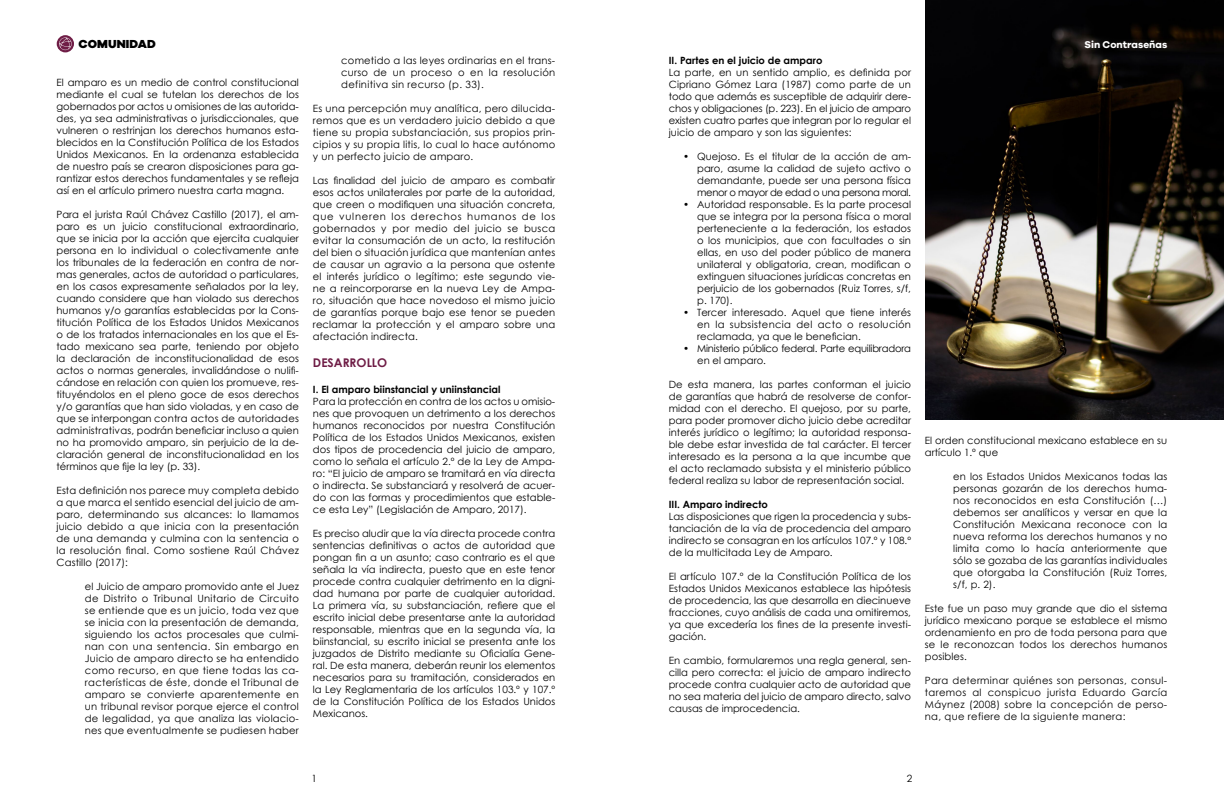
<style>
.page{position:relative;width:1224px;height:792px;background:#fff}
.page>*{position:absolute;margin:0;border:0;box-sizing:border-box;transform-origin:0 0}
.t1{font:700 12px "Century Gothic";color:#6f1d46}
.t2{font:800 12px "Galano Grotesque";letter-spacing:.01em;color:#000}
.t3{font:700 10.2px "Galano Grotesque";color:#fff}
.t4{font:10px/12px "Century Gothic";color:#000;text-align:justify}
.t5{font:700 10px "Century Gothic";color:#000}
.t6{font:10px/12px "Century Gothic";letter-spacing:-.02em;color:#000}
</style>
<div class="page">
<img style="left:925px;top:0;width:299px;height:420px">
<div style="left:57px;top:35px;width:17px;height:17px;background:#6f1d46;border-radius:50%"></div>
<svg style="left:59px;top:37px;width:13px;height:13px"></svg>
<p class="t2" style="left:78px;top:36px;width:79px">COMUNIDAD</p>
<p class="t3" style="left:1084px;top:38px;width:84px">Sin Contraseñas</p>
<p class="t4" style="left:57px;top:76px;width:244px">El amparo es un medio de control constitucional mediante el cual se tutelan los derechos de los gobernados por actos u omisiones de las autorida&shy;des, ya sea administrativas o jurisdiccionales, que vulneren o restrinjan los derechos humanos esta&shy;blecidos en la Constitución Política de los Estados Unidos Mexicanos. En la ordenanza establecida de nuestro país se crearon disposiciones para ga&shy;rantizar estos derechos fundamentales y se refleja así en el artículo primero nuestra carta magna.</p>
<p class="t4" style="left:57px;top:208px;width:244px">Para el jurista Raúl Chávez Castillo (2017), el am&shy;paro es un juicio constitucional extraordinario, que se inicia por la acción que ejercita cualquier persona en lo individual o colectivamente ante los tribunales de la federación en contra de nor&shy;mas generales, actos de autoridad o particulares, en los casos expresamente señalados por la ley, cuando considere que han violado sus derechos humanos y/o garantías establecidas por la Cons&shy;titución Política de los Estados Unidos Mexicanos o de los tratados internacionales en los que el Es&shy;tado mexicano sea parte, teniendo por objeto la declaración de inconstitucionalidad de esos actos o normas generales, invalidándose o nulifi&shy;cándose en relación con quien los promueve, res&shy;tituyéndolos en el pleno goce de esos derechos y/o garantías que han sido violadas, y en caso de que se interpongan contra actos de autoridades administrativas, podrán beneficiar incluso a quien no ha promovido amparo, sin perjuicio de la de&shy;claración general de inconstitucionalidad en los términos que fije la ley (p. 33).</p>
<p class="t4" style="left:57px;top:484px;width:244px">Esta definición nos parece muy completa debido a que marca el sentido esencial del juicio de am&shy;paro, determinando sus alcances: lo llamamos juicio debido a que inicia con la presentación de una demanda y culmina con la sentencia o la resolución final. Como sostiene Raúl Chávez Castillo (2017):</p>
<p class="t4" style="left:85px;top:580px;width:216px">el Juicio de amparo promovido ante el Juez de Distrito o Tribunal Unitario de Circuito se entiende que es un juicio, toda vez que se inicia con la presentación de demanda, siguiendo los actos procesales que culmi&shy;nan con una sentencia. Sin embargo en Juicio de amparo directo se ha entendido como recurso, en que tiene todas las ca&shy;racterísticas de éste, donde el Tribunal de amparo se convierte aparentemente en un tribunal revisor porque ejerce el control de legalidad, ya que analiza las violacio&shy;nes que eventualmente se pudiesen haber</p>
<p class="t4" style="left:341px;top:54px;width:216px">cometido a las leyes ordinarias en el trans&shy;curso de un proceso o en la resolución definitiva sin recurso (p. 33).</p>
<p class="t4" style="left:313px;top:102px;width:244px">Es una percepción muy analítica, pero dilucida&shy;remos que es un verdadero juicio debido a que tiene su propia substanciación, sus propios prin&shy;cipios y su propia litis, lo cual lo hace autónomo y un perfecto juicio de amparo.</p>
<p class="t4" style="left:313px;top:174px;width:244px">Las finalidad del juicio de amparo es combatir esos actos unilaterales por parte de la autoridad, que creen o modifiquen una situación concreta, que vulneren los derechos humanos de los gobernados y por medio del juicio se busca evitar la consumación de un acto, la restitución del bien o situación jurídica que mantenían antes de causar un agravio a la persona que ostente el interés jurídico o legítimo; este segundo vie&shy;ne a reincorporarse en la nueva Ley de Ampa&shy;ro, situación que hace novedoso el mismo juicio de garantías porque bajo ese tenor se pueden reclamar la protección y el amparo sobre una afectación indirecta.</p>
<p class="t1" style="left:313px;top:355px;width:76px">DESARROLLO</p>
<p class="t5" style="left:313px;top:383px;width:189px">I. El amparo biinstancial y uniinstancial</p>
<p class="t4" style="left:313px;top:395px;width:244px">Para la protección en contra de los actos u omisio&shy;nes que provoquen un detrimento a los derechos humanos reconocidos por nuestra Constitución Política de los Estados Unidos Mexicanos, existen dos tipos de procedencia del juicio de amparo, como lo señala el artículo 2.º de la Ley de Ampa&shy;ro: “El juicio de amparo se tramitará en vía directa o indirecta. Se substanciará y resolverá de acuer&shy;do con las formas y procedimientos que estable&shy;ce esta Ley” (Legislación de Amparo, 2017).</p>
<p class="t4" style="left:313px;top:527px;width:244px">Es preciso aludir que la vía directa procede contra sentencias definitivas o actos de autoridad que pongan fin a un asunto; caso contrario es el que señala la vía indirecta, puesto que en este tenor procede contra cualquier detrimento en la digni&shy;dad humana por parte de cualquier autoridad.<br>La primera vía, su substanciación, refiere que el escrito inicial debe presentarse ante la autoridad responsable, mientras que en la segunda vía, la biinstancial, su escrito inicial se presenta ante los juzgados de Distrito mediante su Oficialía Gene&shy;ral. De esta manera, deberán reunir los elementos necesarios para su tramitación, considerados en la Ley Reglamentaria de los artículos 103.º y 107.º de la Constitución Política de los Estados Unidos Mexicanos.</p>
<p class="t5" style="left:669px;top:54px;width:155px">II. Partes en el juicio de amparo</p>
<p class="t4" style="left:669px;top:66px;width:244px">La parte, en un sentido amplio, es definida por Cipriano Gómez Lara (1987) como parte de un todo que además es susceptible de adquirir dere&shy;chos y obligaciones (p. 223). En el juicio de amparo existen cuatro partes que integran por lo regular el juicio de amparo y son las siguientes:</p>
<p class="t4" style="left:697px;top:150px;width:215px;text-indent:-14px">• Quejoso. Es el titular de la acción de am&shy;paro, asume la calidad de sujeto activo o demandante, puede ser una persona física menor o mayor de edad o una persona moral.</p>
<p class="t4" style="left:697px;top:198px;width:215px;text-indent:-14px">• Autoridad responsable. Es la parte procesal que se integra por la persona física o moral perteneciente a la federación, los estados o los municipios, que con facultades o sin ellas, en uso del poder público de manera unilateral y obligatoria, crean, modifican o extinguen situaciones jurídicas concretas en perjuicio de los gobernados (Ruiz Torres, s/f, p. 170).</p>
<p class="t4" style="left:697px;top:306px;width:215px;text-indent:-14px">• Tercer interesado. Aquel que tiene interés en la subsistencia del acto o resolución reclamada, ya que le benefician.</p>
<p class="t6" style="left:697px;top:342px;width:215px;text-indent:-14px">• Ministerio público federal. Parte equilibradora en el amparo.</p>
<p class="t4" style="left:669px;top:378px;width:244px">De esta manera, las partes conforman el juicio de garantías que habrá de resolverse de confor&shy;midad con el derecho. El quejoso, por su parte, para poder promover dicho juicio debe acreditar interés jurídico o legítimo; la autoridad responsa&shy;ble debe estar investida de tal carácter. El tercer interesado es la persona a la que incumbe que el acto reclamado subsista y el ministerio público federal realiza su labor de representación social.</p>
<p class="t5" style="left:669px;top:498px;width:101px">III. Amparo indirecto</p>
<p class="t4" style="left:669px;top:510px;width:244px">Las disposiciones que rigen la procedencia y subs&shy;tanciación de la vía de procedencia del amparo indirecto se consagran en los artículos 107.º y 108.º de la multicitada Ley de Amparo.</p>
<p class="t4" style="left:669px;top:570px;width:244px">El artículo 107.º de la Constitución Política de los Estados Unidos Mexicanos establece las hipótesis de procedencia, las que desarrolla en diecinueve fracciones, cuyo análisis de cada una omitiremos, ya que excedería los fines de la presente investi&shy;gación.</p>
<p class="t4" style="left:669px;top:654px;width:244px">En cambio, formularemos una regla general, sen&shy;cilla pero correcta: el juicio de amparo indirecto procede contra cualquier acto de autoridad que no sea materia del juicio de amparo directo, salvo causas de improcedencia.</p>
<p class="t4" style="left:925px;top:434px;width:244px">El orden constitucional mexicano establece en su artículo 1.º que</p>
<p class="t4" style="left:953px;top:470px;width:216px">en los Estados Unidos Mexicanos todas las personas gozarán de los derechos huma&shy;nos reconocidos en esta Constitución (…) debemos ser analíticos y versar en que la Constitución Mexicana reconoce con la nueva reforma los derechos humanos y no limita como lo hacía anteriormente que sólo se gozaba de las garantías individuales que otorgaba la Constitución (Ruiz Torres, s/f, p. 2).</p>
<p class="t4" style="left:925px;top:602px;width:244px">Este fue un paso muy grande que dio el sistema jurídico mexicano porque se establece el mismo ordenamiento en pro de toda persona para que se le reconozcan todos los derechos humanos posibles.</p>
<p class="t4" style="left:925px;top:674px;width:244px">Para determinar quiénes son personas, consul&shy;taremos al conspicuo jurista Eduardo García Máynez (2008) sobre la concepción de perso&shy;na, que refiere de la siguiente manera:</p>
<p class="t4" style="left:312px;top:772px;width:7px">1</p>
<p class="t4" style="left:907px;top:772px;width:7px">2</p>
</div>
